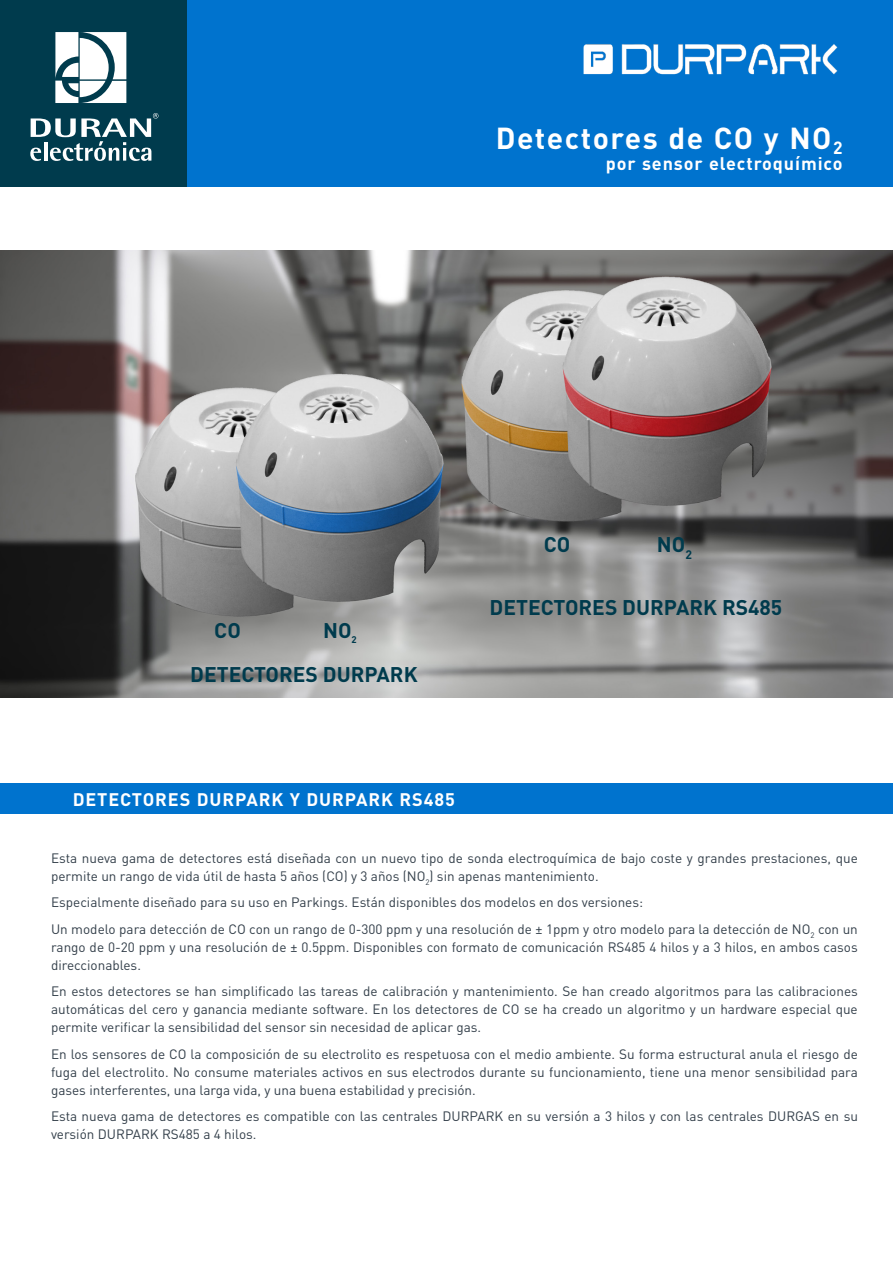
<style>
.page{position:relative;width:893px;height:1263px;background:#fff}
.page>*{position:absolute;margin:0;border:0;box-sizing:border-box;transform-origin:0 0}
.t1{font:700 30px "DIN";letter-spacing:.05em;color:#fff}
.t2{font:700 21px "DIN";color:#003b4d}
.t3{font:700 18px "DIN";letter-spacing:.05em;color:#fff}
.t4{font:13.5px/18px "DIN";color:#323e49;text-align:justify}
</style>
<div class="page">
<div style="left:0;top:0;width:187px;height:187px;background:#003b4d"></div>
<div style="left:187px;top:0;width:706px;height:187px;background:#0073ce"></div>
<div style="left:0;top:783px;width:893px;height:31px;background:#0073ce"></div>
<svg style="left:55px;top:32px;width:71px;height:71px"></svg>
<svg style="left:30px;top:113px;width:128px;height:48px"></svg>
<img style="left:0;top:251px;width:893px;height:446px">
<img style="left:583px;top:44px;width:255px;height:31px">
<p class="t1" style="left:496px;top:118px;width:348px">Detectores de CO y NO<sub>2</sub></p>
<p class="t3" style="left:606px;top:152px;width:238px">por sensor electroquímico</p>
<p class="t2" style="left:544px;top:531px;width:28px">CO</p>
<p class="t2" style="left:657px;top:531px;width:37px">NO<sub>2</sub></p>
<p class="t2" style="left:214px;top:616px;width:28px">CO</p>
<p class="t2" style="left:323px;top:616px;width:35px">NO<sub>2</sub></p>
<p class="t2" style="left:190px;top:661px;width:229px">DETECTORES DURPARK</p>
<p class="t2" style="left:490px;top:593px;width:294px">DETECTORES DURPARK RS485</p>
<p class="t3" style="left:73px;top:787px;width:384px">DETECTORES DURPARK Y DURPARK RS485</p>
<p class="t4" style="left:51px;top:849px;width:808px">Esta nueva gama de detectores está diseñada con un nuevo tipo de sonda electroquímica de bajo coste y grandes prestaciones, que permite un rango de vida útil de hasta 5 años (CO) y 3 años (NO<sub>2</sub>) sin apenas mantenimiento.</p>
<p class="t4" style="left:51px;top:893px;width:594px">Especialmente diseñado para su uso en Parkings. Están disponibles dos modelos en dos versiones:</p>
<p class="t4" style="left:51px;top:920px;width:808px">Un modelo para detección de CO con un rango de 0-300 ppm y una resolución de ± 1ppm y otro modelo para la detección de NO<sub>2</sub> con un rango de 0-20 ppm y una resolución de ± 0.5ppm. Disponibles con formato de comunicación RS485 4 hilos y a 3 hilos, en ambos casos direccionables.</p>
<p class="t4" style="left:51px;top:982px;width:808px">En estos detectores se han simplificado las tareas de calibración y mantenimiento. Se han creado algoritmos para las calibraciones automáticas del cero y ganancia mediante software. En los detectores de CO se ha creado un algoritmo y un hardware especial que permite verificar la sensibilidad del sensor sin necesidad de aplicar gas.</p>
<p class="t4" style="left:51px;top:1045px;width:808px">En los sensores de CO la composición de su electrolito es respetuosa con el medio ambiente. Su forma estructural anula el riesgo de fuga del electrolito. No consume materiales activos en sus electrodos durante su funcionamiento, tiene una menor sensibilidad para gases interferentes, una larga vida, y una buena estabilidad y precisión.</p>
<p class="t4" style="left:51px;top:1107px;width:808px">Esta nueva gama de detectores es compatible con las centrales DURPARK en su versión a 3 hilos y con las centrales DURGAS en su versión DURPARK RS485 a 4 hilos.</p>
</div>
